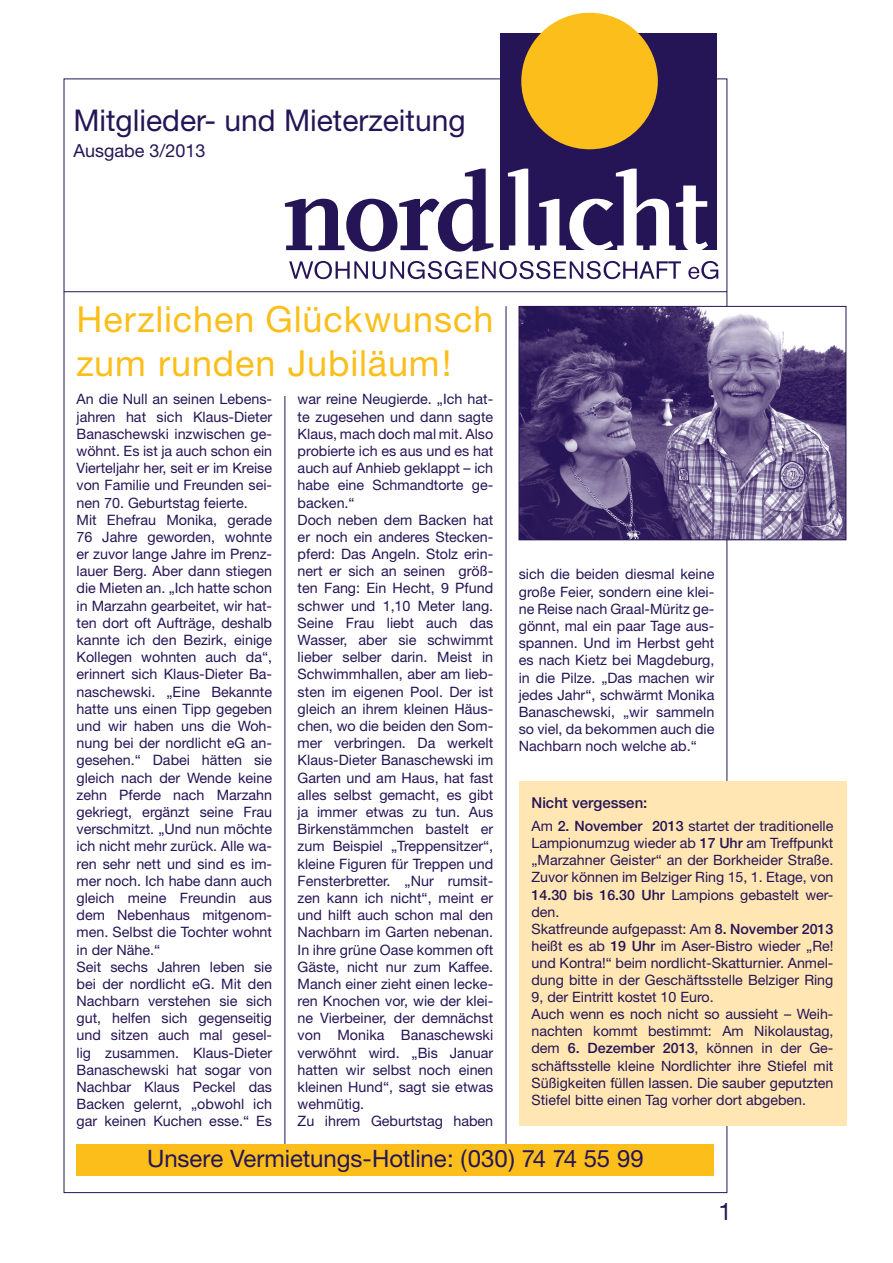
<style>
.page{position:relative;width:893px;height:1263px;background:#fff}
.page>*{position:absolute;margin:0;border:0;box-sizing:border-box;transform-origin:0 0}
.t1{font:36px/43.2px "Helvetica Neue";letter-spacing:.025em;color:#fbbe1a}
.t2{font:30px "Helvetica Neue";color:#261556}
.t3{font:24px "Helvetica Neue";letter-spacing:-.005em;color:#261556}
.t4{font:18px "Helvetica Neue";color:#261556}
.t5{font:500 15px "Helvetica Neue";color:#261556}
.t6{font:14.4px/17.2px "Helvetica Neue";color:#261556}
.t7{font:14.25px/17.1px "Helvetica Neue";color:#261556}
.s1{font-weight:500}
</style>
<div class="page">
<hr style="left:64px;top:291px;width:663px;height:1px;background:#261556">
<hr style="left:285px;top:306px;width:1px;height:870px;background:#261556">
<svg style="left:289px;top:261px;width:392px;height:18px"></svg>
<svg style="left:688px;top:261px;width:30px;height:18px"></svg>
<div style="left:500px;top:33px;width:216px;height:216px;background:#261556"></div>
<div style="left:521px;top:13px;width:137px;height:136px;background:#fbbe1a;border-radius:50%"></div>
<svg style="left:285px;top:169px;width:208px;height:83px"></svg>
<svg style="left:508px;top:169px;width:200px;height:81px"></svg>
<hr style="left:506px;top:306px;width:1px;height:870px;background:#261556">
<img style="left:521px;top:308px;width:323px;height:230px">
<div style="left:519px;top:306px;width:327px;height:234px;border:1px solid #261556"></div>
<div style="left:77px;top:1144px;width:637px;height:32px;background:#fbbe1a"></div>
<div style="left:281px;top:306px;width:8px;height:89px;background:#fff"></div>
<div style="left:519px;top:781px;width:327px;height:345px;background:#ffe6b3"></div>
<h2 class="t2" style="left:73px;top:102px;width:394px">Mitglieder- und Mieterzeitung</h2>
<p class="t4" style="left:73px;top:139px;width:134px">Ausgabe 3/2013</p>
<h1 class="t1" style="left:77px;top:297px;width:418px">Herzlichen Glückwunsch zum runden Jubiläum!</h1>
<p class="t6" style="left:77px;top:390px;width:197px">An die Null an seinen Lebens&shy;jahren hat sich Klaus-Dieter<br>Banaschewski inzwischen ge&shy;wöhnt. Es ist ja auch schon ein<br>Vierteljahr her, seit er im Kreise von Familie und Freunden sei&shy;nen 70. Geburtstag feierte.<br>Mit Ehefrau Monika, gerade<br>76 Jahre geworden, wohnte er zuvor lange Jahre im Prenz&shy;lauer Berg. Aber dann stiegen die Mieten an. „Ich hatte schon in Marzahn gearbeitet, wir hat&shy;ten dort oft Aufträge, deshalb kannte ich den Bezirk, einige<br>Kollegen wohnten auch da“, erinnert sich Klaus-Dieter Ba&shy;naschewski. „Eine Bekannte hatte uns einen Tipp gegeben und wir haben uns die Woh&shy;nung bei der nordlicht eG an&shy;gesehen.“ Dabei hätten sie gleich nach der Wende keine zehn Pferde nach Marzahn gekriegt, ergänzt seine Frau verschmitzt. „Und nun möchte ich nicht mehr zurück. Alle wa&shy;ren sehr nett und sind es im&shy;mer noch. Ich habe dann auch gleich meine Freundin aus dem Nebenhaus mitgenom&shy;men. Selbst die Tochter wohnt in der Nähe.“<br>Seit sechs Jahren leben sie bei der nordlicht eG. Mit den<br>Nachbarn verstehen sie sich gut, helfen sich gegenseitig und sitzen auch mal gesel&shy;lig zusammen. Klaus-Dieter<br>Banaschewski hat sogar von<br>Nachbar Klaus Peckel das<br>Backen gelernt, „obwohl ich gar keinen Kuchen esse.“ Es</p>
<p class="t6" style="left:298px;top:390px;width:197px">war reine Neugierde. „Ich hat&shy;te zugesehen und dann sagte<br>Klaus, mach doch mal mit. Also probierte ich es aus und es hat auch auf Anhieb geklappt – ich habe eine Schmandtorte ge&shy;backen.“<br>Doch neben dem Backen hat er noch ein anderes Stecken&shy;pferd: Das Angeln. Stolz erin&shy;nert er sich an seinen größ&shy;ten Fang: Ein Hecht, 9 Pfund schwer und 1,10 Meter lang.<br>Seine Frau liebt auch das<br>Wasser, aber sie schwimmt lieber selber darin. Meist in<br>Schwimmhallen, aber am lieb&shy;sten im eigenen Pool. Der ist gleich an ihrem kleinen Häus&shy;chen, wo die beiden den Som&shy;mer verbringen. Da werkelt<br>Klaus-Dieter Banaschewski im<br>Garten und am Haus, hat fast alles selbst gemacht, es gibt ja immer etwas zu tun. Aus<br>Birkenstämmchen bastelt er zum Beispiel „Treppensitzer“, kleine Figuren für Treppen und<br>Fensterbretter. „Nur rumsit&shy;zen kann ich nicht“, meint er und hilft auch schon mal den<br>Nachbarn im Garten nebenan.<br>In ihre grüne Oase kommen oft<br>Gäste, nicht nur zum Kaffee.<br>Manch einer zieht einen lecke&shy;ren Knochen vor, wie der klei&shy;ne Vierbeiner, der demnächst von Monika Banaschewski verwöhnt wird. „Bis Januar hatten wir selbst noch einen kleinen Hund“, sagt sie etwas wehmütig.<br>Zu ihrem Geburtstag haben</p>
<p class="t6" style="left:519px;top:565px;width:197px;text-align:justify">sich die beiden diesmal keine große Feier, sondern eine klei&shy;ne Reise nach Graal-Müritz ge&shy;gönnt, mal ein paar Tage aus&shy;spannen. Und im Herbst geht es nach Kietz bei Magdeburg, in die Pilze. „Das machen wir jedes Jahr“, schwärmt Monika Banaschewski, „wir sammeln so viel, da bekommen auch die Nachbarn noch welche ab.“</p>
<p class="t5" style="left:531px;top:793px;width:117px">Nicht vergessen:</p>
<p class="t7" style="left:531px;top:817px;width:303px">Am <span class="s1">2. November 2013</span> startet der traditionelle Lampionumzug wieder ab <span class="s1">17 Uhr</span> am Treffpunkt „Marzahner Geister“ an der Borkheider Straße.<br>Zuvor können im Belziger Ring 15, 1. Etage, von <span class="s1">14.30 bis 16.30 Uhr</span> Lampions gebastelt wer&shy;den.<br>Skatfreunde aufgepasst: Am <span class="s1">8. November 2013 </span>heißt es ab <span class="s1">19 Uhr</span> im Aser-Bistro wieder „Re! und Kontra!“ beim nordlicht-Skatturnier. Anmel&shy;dung bitte in der Geschäftsstelle Belziger Ring 9, der Eintritt kostet 10 Euro.<br>Auch wenn es noch nicht so aussieht – Weih&shy;nachten kommt bestimmt: Am Nikolaustag, dem <span class="s1">6. Dezember 2013</span>, können in der Ge&shy;schäftsstelle kleine Nordlichter ihre Stiefel mit Süßigkeiten füllen lassen. Die sauber geputzten Stiefel bitte einen Tag vorher dort abgeben.</p>
<h3 class="t3" style="left:147px;top:1144px;width:498px">Unsere Vermietungs-Hotline: (030) 74 74 55 99</h3>
<h3 class="t3" style="left:718px;top:1197px;width:15px">1</h3>
</div>
